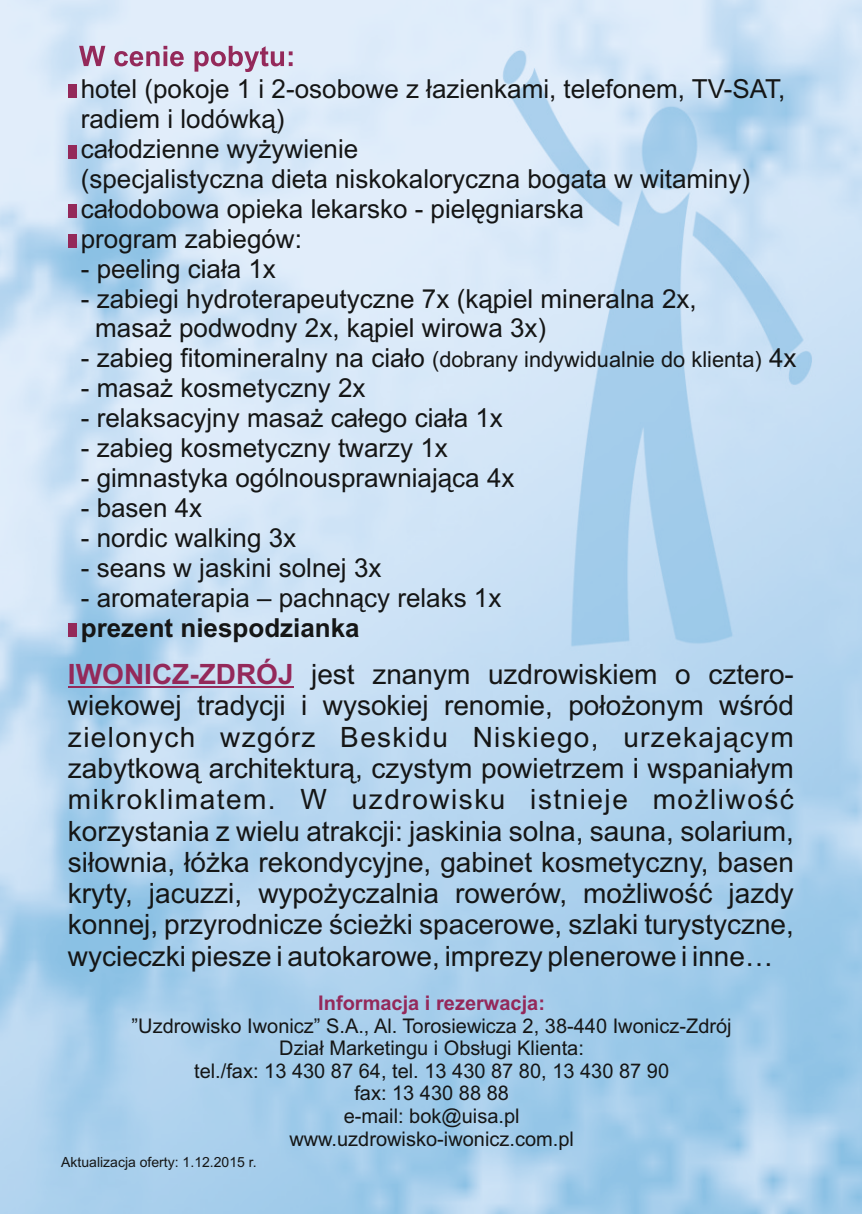
<style>
.page{position:relative;width:862px;height:1214px;background:#fff}
.page>*{position:absolute;margin:0;border:0;box-sizing:border-box;transform-origin:0 0}
.t1{font:28px/31.2px "Arial";color:#151616;text-align:justify}
.t2{font:26.2px/30px "Arial";color:#151616}
.t3{font:700 26.2px "Arial";color:#151616}
.t4{font:22px "Arial";color:#151616}
.t5{font:20.2px/22.6px "Arial";color:#151616;text-align:center}
.t6{font:700 20.2px "Arial";color:#94295a}
.t7{font:14px "Arial";color:#151616}
.s1{font-size:26.2px}
.s2{font-weight:700;color:#94295a}
</style>
<div class="page">
<img style="left:0;top:0;width:862px;height:1213px">
<svg style="left:79px;top:46px;width:213px;height:26px;background:#c8b0c9"></svg>
<div style="left:68px;top:623px;width:8px;height:13px;background:#94295a"></div>
<div style="left:68px;top:234px;width:8px;height:14px;background:#94295a"></div>
<div style="left:68px;top:204px;width:8px;height:14px;background:#94295a"></div>
<div style="left:68px;top:145px;width:8px;height:14px;background:#94295a"></div>
<div style="left:68px;top:85px;width:8px;height:13px;background:#94295a"></div>
<hr style="left:68px;top:686px;width:226px;height:1px;background:#94295a">
<p class="t2" style="left:81px;top:76px;width:706px">hotel (pokoje 1 i 2-osobowe z łazienkami, telefonem, TV-SAT, radiem i lodówką)<br>całodzienne wyżywienie<br>(specjalistyczna dieta niskokaloryczna bogata w witaminy) całodobowa opieka lekarsko - pielęgniarska<br>program zabiegów:</p>
<p class="t2" style="left:81px;top:256px;width:197px">- peeling ciała 1x</p>
<p class="t2" style="left:95px;top:286px;width:603px;text-indent:-14px">- zabiegi hydroterapeutyczne 7x (kąpiel mineralna 2x, masaż podwodny 2x, kąpiel wirowa 3x)</p>
<p class="t4" style="left:81px;top:351px;width:717px"><span class="s1">- zabieg fitomineralny na ciało</span> (dobrany indywidualnie do klienta) <span class="s1">4x</span></p>
<p class="t2" style="left:81px;top:375px;width:286px">- masaż kosmetyczny 2x</p>
<p class="t2" style="left:81px;top:405px;width:423px">- relaksacyjny masaż całego ciała 1x</p>
<p class="t2" style="left:81px;top:435px;width:369px">- zabieg kosmetyczny twarzy 1x</p>
<p class="t2" style="left:81px;top:465px;width:435px">- gimnastyka ogólnousprawniająca 4x</p>
<p class="t2" style="left:81px;top:495px;width:123px">- basen 4x</p>
<p class="t2" style="left:81px;top:525px;width:217px">- nordic walking 3x</p>
<p class="t2" style="left:81px;top:555px;width:302px">- seans w jaskini solnej 3x</p>
<p class="t2" style="left:81px;top:585px;width:422px">- aromaterapia – pachnący relaks 1x</p>
<p class="t3" style="left:81px;top:617px;width:280px">prezent niespodzianka</p>
<p class="t1" style="left:68px;top:661px;width:727px"><span class="s2">IWONICZ-ZDRÓJ</span> jest znanym uzdrowiskiem o cztero&shy;wiekowej tradycji i wysokiej renomie, położonym wśród zielonych wzgórz Beskidu Niskiego, urzekającym zabytkową architekturą, czystym powietrzem i wspaniałym mikroklimatem. W uzdrowisku istnieje możliwość korzystania z wielu atrakcji: jaskinia solna, sauna, solarium, siłownia, łóżka rekondycyjne, gabinet kosmetyczny, basen kryty, jacuzzi, wypożyczalnia rowerów, możliwość jazdy konnej, przyrodnicze ścieżki spacerowe, szlaki turystyczne, wycieczki piesze i autokarowe, imprezy plenerowe i inne…</p>
<p class="t6" style="left:318px;top:995px;width:228px">Informacja i rezerwacja:</p>
<p class="t5" style="left:132px;top:1016px;width:601px">”Uzdrowisko Iwonicz” S.A., Al. Torosiewicza 2, 38-440 Iwonicz-Zdrój Dział Marketingu i Obsługi Klienta:<br>tel./fax: 13 430 87 64, tel. 13 430 87 80, 13 430 87 90<br>fax: 13 430 88 88<br>e-mail: bok@uisa.pl<br>www.uzdrowisko-iwonicz.com.pl</p>
<p class="t7" style="left:61px;top:1156px;width:197px">Aktualizacja oferty: 1.12.2015 r.</p>
</div>
